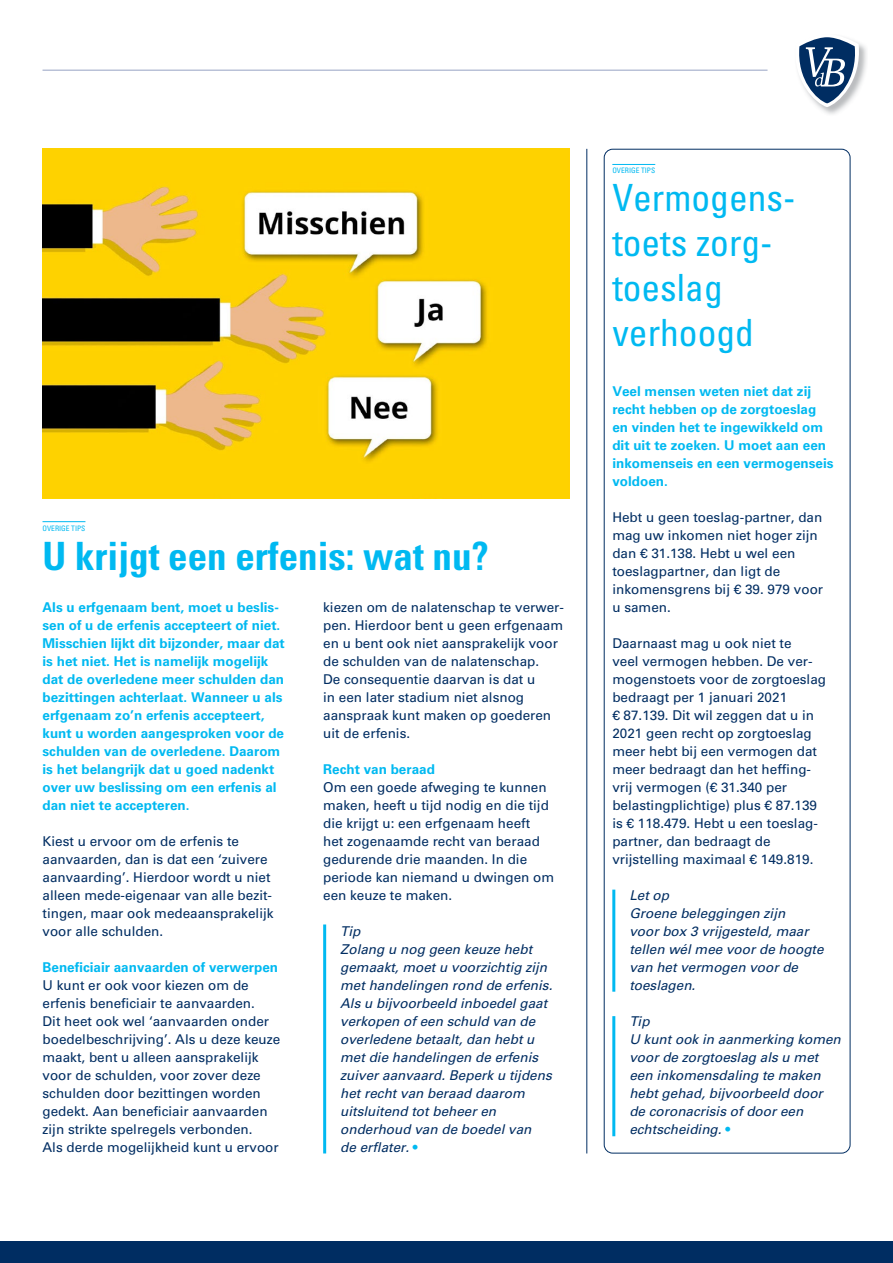
<style>
.page{position:relative;width:893px;height:1263px;background:#fff}
.page>*{position:absolute;margin:0;border:0;box-sizing:border-box;transform-origin:0 0}
.t1{font:700 condensed 39px "Univers LT Std";color:#00b9f1}
.t2{font:condensed 37.5px/45px "Univers LT Std";color:#00b9f1}
.t3{font:13.5px/18px "Univers LT Std";color:#002d62}
.t4{font:700 13.5px/18px "Univers LT Std";color:#00b9f1}
.t5{font:italic 13.5px/18px "Univers LT Std";color:#002d62}
.t6{font:condensed 7.5px "Univers LT Std";color:#00b9f1}
.s1{font-style:normal;color:#00b9f1}
</style>
<div class="page">
<hr style="left:0;top:0;width:1px;height:1263px;background:#00b9f1">
<div style="left:0;top:1242px;width:893px;height:21px;background:#002d62"></div>
<img style="left:818px;top:45px;width:49px;height:69px">
<svg style="left:799px;top:37px;width:63px;height:70px"></svg>
<hr style="left:43px;top:70px;width:724px;height:1px;background:#97a3c3">
<hr style="left:612px;top:164px;width:43px;height:1px;background:#00b9f1">
<hr style="left:43px;top:521px;width:42px;height:1px;background:#00b9f1">
<hr style="left:586px;top:149px;width:1px;height:1004px;background:#002d62">
<img style="left:43px;top:149px;width:527px;height:349px">
<hr style="left:323px;top:924px;width:3px;height:229px;background:#00b9f1">
<hr style="left:612px;top:890px;width:3px;height:102px;background:#00b9f1">
<hr style="left:612px;top:1016px;width:3px;height:120px;background:#00b9f1">
<p class="t6" style="left:43px;top:523px;width:44px">OVERIGE TIPS</p>
<h1 class="t1" style="left:43px;top:532px;width:448px">U krijgt een erfenis: wat nu?</h1>
<p class="t4" style="left:43px;top:598px;width:244px">Als u erfgenaam bent, moet u beslis&shy;sen of u de erfenis accepteert of niet.<br>Misschien lijkt dit bijzonder, maar dat is het niet. Het is namelijk mogelijk dat de overledene meer schulden dan bezittingen achterlaat. Wanneer u als erfgenaam zo’n erfenis accepteert, kunt u worden aangesproken voor de schulden van de overledene. Daarom is het belangrijk dat u goed nadenkt over uw beslissing om een erfenis al dan niet te accepteren.</p>
<p class="t3" style="left:43px;top:832px;width:233px">Kiest u ervoor om de erfenis te aanvaarden, dan is dat een ‘zuivere aanvaarding’. Hierdoor wordt u niet alleen mede-eigenaar van alle bezit&shy;tingen, maar ook medeaansprakelijk voor alle schulden.</p>
<p class="t4" style="left:43px;top:958px;width:237px">Beneficiair aanvaarden of verwerpen</p>
<p class="t3" style="left:43px;top:976px;width:239px">U kunt er ook voor kiezen om de erfenis beneficiair te aanvaarden.<br>Dit heet ook wel ‘aanvaarden onder boedelbeschrijving’. Als u deze keuze maakt, bent u alleen aansprakelijk voor de schulden, voor zover deze schulden door bezittingen worden gedekt. Aan beneficiair aanvaarden zijn strikte spelregels verbonden.<br>Als derde mogelijkheid kunt u ervoor</p>
<p class="t3" style="left:323px;top:598px;width:242px">kiezen om de nalatenschap te verwer&shy;pen. Hierdoor bent u geen erfgenaam en u bent ook niet aansprakelijk voor de schulden van de nalatenschap.<br>De consequentie daarvan is dat u<br>in een later stadium niet alsnog aanspraak kunt maken op goederen uit de erfenis.</p>
<p class="t4" style="left:323px;top:760px;width:113px">Recht van beraad</p>
<p class="t3" style="left:323px;top:778px;width:233px">Om een goede afweging te kunnen maken, heeft u tijd nodig en die tijd die krijgt u: een erfgenaam heeft<br>het zogenaamde recht van beraad gedurende drie maanden. In die periode kan niemand u dwingen om een keuze te maken.</p>
<p class="t5" style="left:340px;top:922px;width:214px">Tip<br>Zolang u nog geen keuze hebt gemaakt, moet u voorzichtig zijn met handelingen rond de erfenis.<br>Als u bijvoorbeeld inboedel gaat verkopen of een schuld van de overledene betaalt, dan hebt u met die handelingen de erfenis zuiver aanvaard. Beperk u tijdens het recht van beraad daarom uitsluitend tot beheer en onderhoud van de boedel van<br>de erflater. <span class="s1">•</span></p>
<p class="t6" style="left:612px;top:166px;width:44px">OVERIGE TIPS</p>
<h2 class="t2" style="left:612px;top:175px;width:185px">Vermogens&shy;toets zorg&shy;toeslag verhoogd</h2>
<p class="t4" style="left:612px;top:382px;width:223px">Veel mensen weten niet dat zij recht hebben op de zorgtoeslag en vinden het te ingewikkeld om dit uit te zoeken. U moet aan een inkomenseis en een vermogenseis voldoen.</p>
<p class="t3" style="left:612px;top:508px;width:212px">Hebt u geen toeslag-partner, dan mag uw inkomen niet hoger zijn dan € 31.138. Hebt u wel een toeslagpartner, dan ligt de inkomensgrens bij € 39. 979 voor u samen.</p>
<p class="t3" style="left:612px;top:634px;width:215px">Daarnaast mag u ook niet te<br>veel vermogen hebben. De ver&shy;mogenstoets voor de zorgtoeslag bedraagt per 1 januari 2021<br>€ 87.139. Dit wil zeggen dat u in<br>2021 geen recht op zorgtoeslag meer hebt bij een vermogen dat meer bedraagt dan het heffing&shy;vrij vermogen (€ 31.340 per belastingplichtige) plus € 87.139 is € 118.479. Hebt u een toeslag&shy;partner, dan bedraagt de vrijstelling maximaal € 149.819.</p>
<p class="t5" style="left:629px;top:886px;width:196px">Let op<br>Groene beleggingen zijn<br>voor box 3 vrijgesteld, maar tellen wél mee voor de hoogte van het vermogen voor de toeslagen.</p>
<p class="t5" style="left:629px;top:1012px;width:213px">Tip<br>U kunt ook in aanmerking komen voor de zorgtoeslag als u met een inkomensdaling te maken hebt gehad, bijvoorbeeld door de coronacrisis of door een echtscheiding. <span class="s1">•</span></p>
</div>
